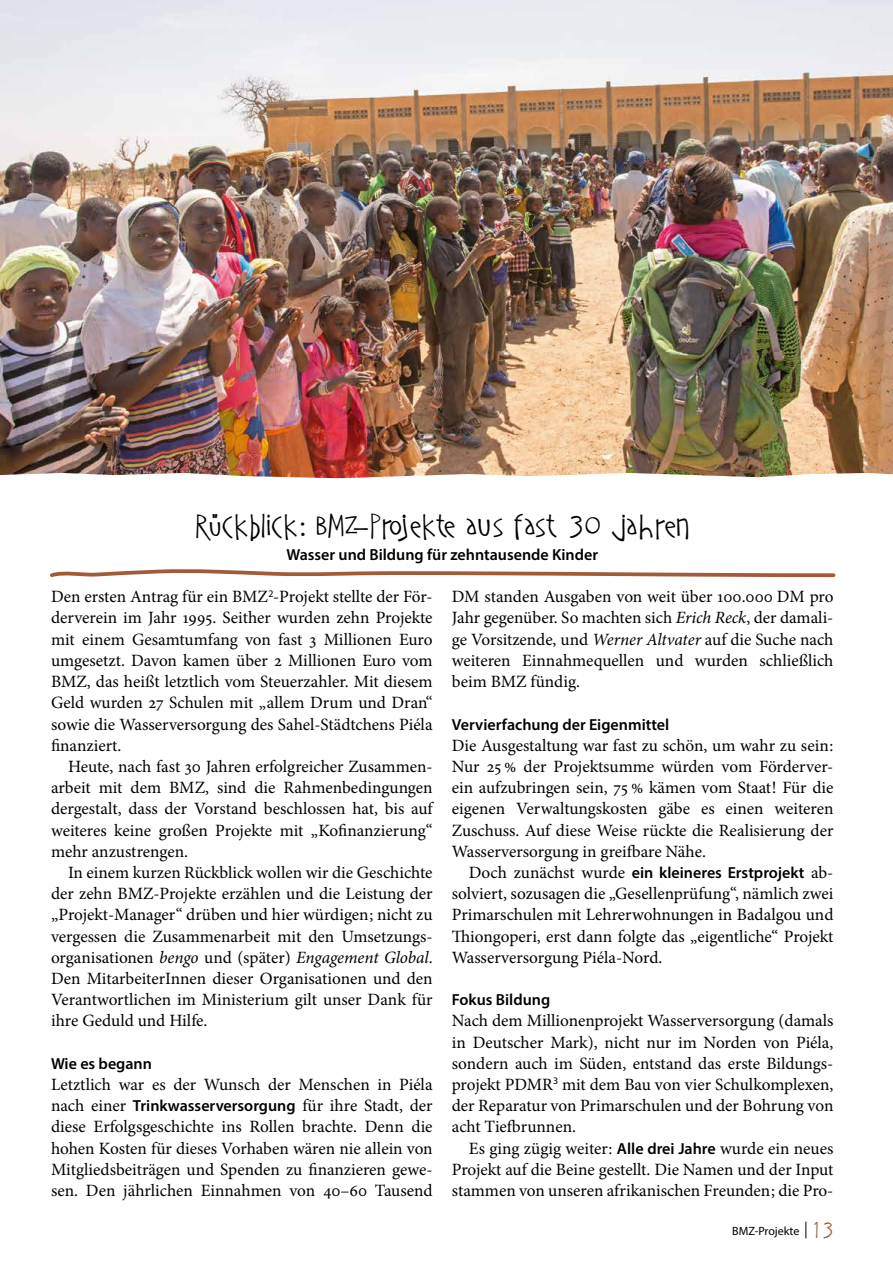
<style>
.page{position:relative;width:893px;height:1263px;background:#fff}
.page>*{position:absolute;margin:0;border:0;box-sizing:border-box;transform-origin:0 0}
.t1{font:27px "Assegai";letter-spacing:.025em;color:#000}
.t2{font:19.5px "Assegai";color:#a25a37}
.t3{font:17.25px/21.1px "Minion Pro";color:#000;text-align:justify}
.t4{font:600 16.05px "Myriad Pro";color:#000}
.t5{font:12px "Myriad Pro";color:#000}
.s1{font-style:italic}
.s2{font-family:"Myriad Pro";font-weight:600;font-size:16.05px}
.s3{font-family:"Minion Pro";font-weight:400;font-size:17.25px}
</style>
<div class="page">
<img style="left:0;top:0;width:893px;height:478px">
<svg style="left:805px;top:1221px;width:1px;height:17px"></svg>
<svg style="left:50px;top:569px;width:786px;height:9px"></svg>
<h1 class="t1" style="left:196px;top:511px;width:495px">Rückblick: BMZ-Projekte aus fast 30 Jahren</h1>
<p class="t4" style="left:286px;top:544px;width:313px">Wasser und Bildung für zehntausende Kinder</p>
<p class="t3" style="left:51px;top:586px;width:383px">Den ersten Antrag für ein BMZ<sup>2</sup>-Projekt stellte der För&shy;derverein im Jahr 1995. Seither wurden zehn Projekte mit einem Gesamtumfang von fast 3 Millionen Euro umgesetzt. Davon kamen über 2 Millionen Euro vom BMZ, das heißt letztlich vom Steuerzahler. Mit diesem Geld wurden 27 Schulen mit „allem Drum und Dran“ sowie die Wasserversorgung des Sahel-Städtchens Piéla finanziert.</p>
<p class="t3" style="left:51px;top:756px;width:383px;text-indent:17px">Heute, nach fast 30 Jahren erfolgreicher Zusammen&shy;arbeit mit dem BMZ, sind die Rahmenbedingungen dergestalt, dass der Vorstand beschlossen hat, bis auf weiteres keine großen Projekte mit „Kofinanzierung“ mehr anzustrengen.</p>
<p class="t3" style="left:51px;top:862px;width:383px;text-indent:17px">In einem kurzen Rückblick wollen wir die Geschichte der zehn BMZ-Projekte erzählen und die Leistung der „Projekt-Manager“ drüben und hier würdigen; nicht zu vergessen die Zusammenarbeit mit den Umsetzungs&shy;organisationen <span class="s1">bengo</span> und (später) <span class="s1">Engagement Global</span>.<br>Den MitarbeiterInnen dieser Organisationen und den Verantwortlichen im Ministerium gilt unser Dank für ihre Geduld und Hilfe.</p>
<p class="t4" style="left:51px;top:1053px;width:102px">Wie es begann</p>
<p class="t3" style="left:51px;top:1074px;width:383px">Letztlich war es der Wunsch der Menschen in Piéla nach einer <span class="s2">Trinkwasserversorgung</span> für ihre Stadt, der diese Erfolgsgeschichte ins Rollen brachte. Denn die hohen Kosten für dieses Vorhaben wären nie allein von Mitgliedsbeiträgen und Spenden zu finanzieren gewe&shy;sen. Den jährlichen Einnahmen von 40–60 Tausend</p>
<p class="t3" style="left:452px;top:586px;width:383px">DM standen Ausgaben von weit über 100.000 DM pro Jahr gegenüber. So machten sich <span class="s1">Erich Reck</span>, der damali&shy;ge Vorsitzende, und <span class="s1">Werner Altvater</span> auf die Suche nach weiteren Einnahmequellen und wurden schließlich beim BMZ fündig.</p>
<p class="t4" style="left:452px;top:714px;width:219px">Vervierfachung der Eigenmittel</p>
<p class="t3" style="left:452px;top:735px;width:383px">Die Ausgestaltung war fast zu schön, um wahr zu sein:<br>Nur 25 % der Projektsumme würden vom Förderver&shy;ein aufzubringen sein, 75 % kämen vom Staat! Für die eigenen Verwaltungskosten gäbe es einen weiteren Zuschuss. Auf diese Weise rückte die Realisierung der Wasserversorgung in greifbare Nähe.</p>
<p class="t4" style="left:469px;top:862px;width:366px"><span class="s3">Doch zunächst wurde</span> ein kleineres Erstprojekt <span class="s3">ab-</span></p>
<p class="t3" style="left:452px;top:883px;width:383px">solviert, sozusagen die „Gesellenprüfung“, nämlich zwei Primarschulen mit Lehrerwohnungen in Badalgou und Thiongoperi, erst dann folgte das „eigentliche“ Projekt Wasserversorgung Piéla-Nord.</p>
<p class="t4" style="left:452px;top:989px;width:100px">Fokus Bildung</p>
<p class="t3" style="left:452px;top:1010px;width:383px">Nach dem Millionenprojekt Wasserversorgung (damals in Deutscher Mark), nicht nur im Norden von Piéla, sondern auch im Süden, entstand das erste Bildungs&shy;projekt PDMR<sup>3</sup> mit dem Bau von vier Schulkomplexen, der Reparatur von Primarschulen und der Bohrung von acht Tiefbrunnen.</p>
<p class="t3" style="left:452px;top:1137px;width:383px;text-indent:17px">Es ging zügig weiter: <span class="s2">Alle drei Jahre</span> wurde ein neues Projekt auf die Beine gestellt. Die Namen und der Input stammen von unseren afrikanischen Freunden; die Pro-</p>
<p class="t5" style="left:732px;top:1223px;width:69px">BMZ-Projekte</p>
<p class="t2" style="left:812px;top:1218px;width:23px">13</p>
</div>
